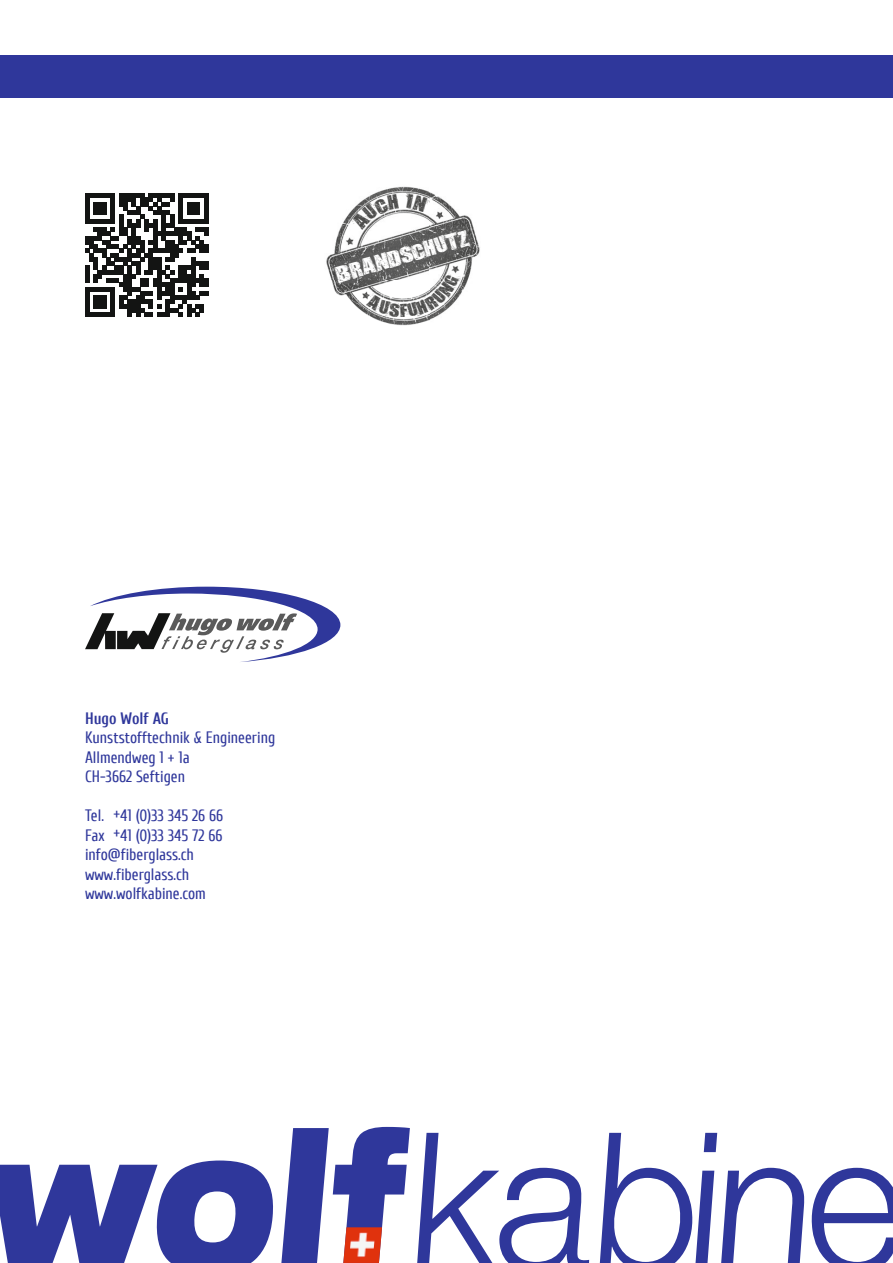
<style>
.page{position:relative;width:893px;height:1263px;background:#fff}
.page>*{position:absolute;margin:0;border:0;box-sizing:border-box;transform-origin:0 0}
.t1{font:21.9px "Assassins Dub";color:#fff}
.t2{font:16.5px/19.5px "Cuprum";color:#2f379b;scale:.94 1}
.t3{font:700 16.5px "Cuprum";color:#2f379b;scale:.94 1}
</style>
<div class="page">
<svg style="left:85px;top:587px;width:255px;height:75px"></svg>
<div style="left:590px;top:55px;width:303px;height:43px;background:#2f379b"></div>
<div style="left:0;top:55px;width:590px;height:43px;background:#2f379b"></div>
<svg style="left:0;top:1127px;width:893px;height:136px"></svg>
<svg style="left:85px;top:193px;width:123px;height:124px"></svg>
<img style="left:326px;top:186px;width:154px;height:140px">
<img style="left:343px;top:1227px;width:39px;height:36px">
<img style="left:343px;top:1262px;width:36px;height:1px">
<svg style="left:349px;top:191px;width:82px;height:42px"></svg>
<svg style="left:364px;top:271px;width:98px;height:47px"></svg>
<h1 class="t1" style="left:333px;top:263px;width:139px;rotate:-16deg">Brandschutz</h1>
<p class="t3" style="left:85px;top:709px;width:91px">Hugo Wolf AG</p>
<p class="t2" style="left:85px;top:728px;width:204px">Kunststofftechnik &amp; Engineering<br>Allmendweg 1 + 1a<br>CH-3662 Seftigen</p>
<p class="t2" style="left:85px;top:806px;width:149px">Tel. +41 (0)33 345 26 66<br>Fax +41 (0)33 345 72 66 info@fiberglass.ch www.fiberglass.ch www.wolfkabine.com</p>
</div>
